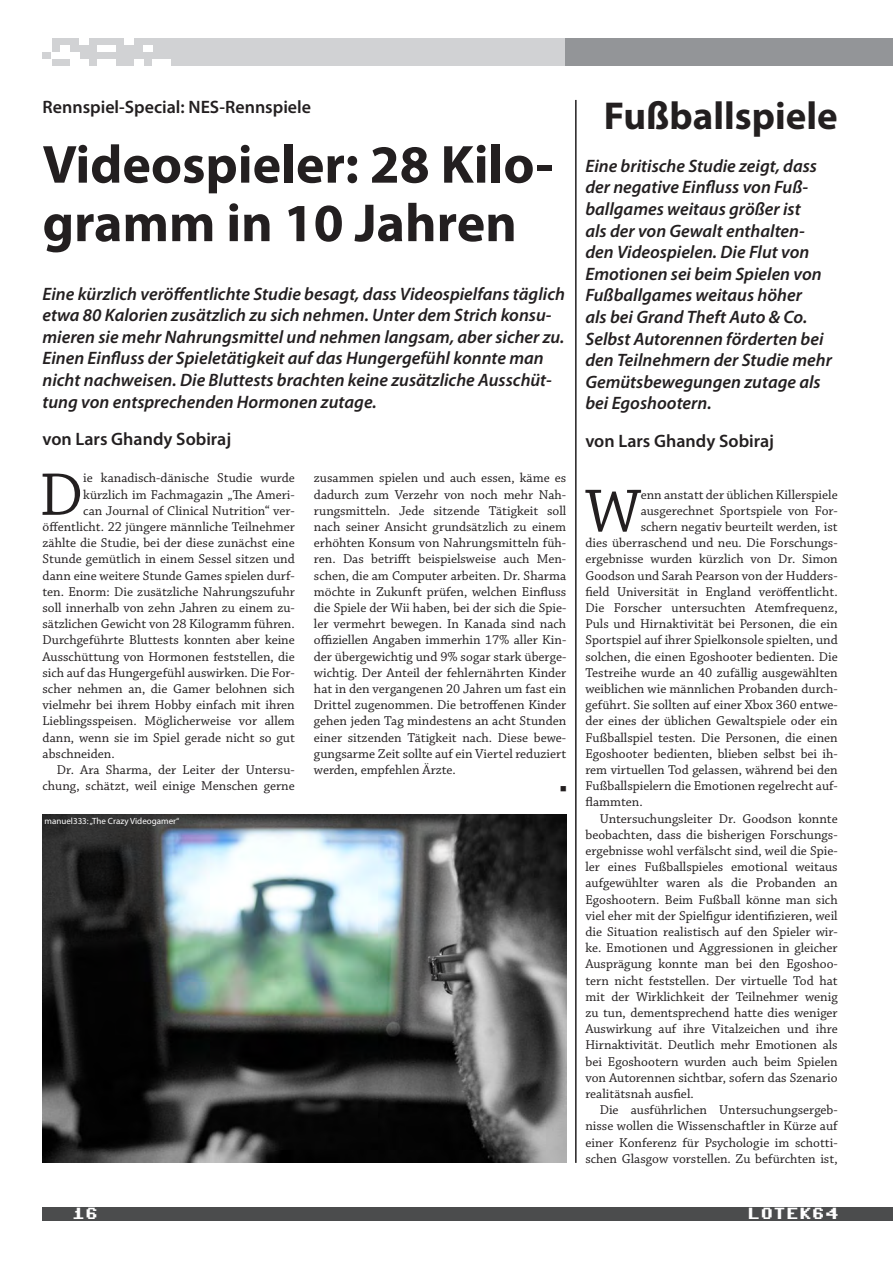
<style>
.page{position:relative;width:893px;height:1263px;background:#fff}
.page>*{position:absolute;margin:0;border:0;box-sizing:border-box;transform-origin:0 0}
.t1{font:63.3px "Chaparral Pro";color:#231f20}
.t2{font:700 54px/58.5px "Myriad Pro";color:#231f20}
.t3{font:700 39px "Myriad Pro";color:#231f20}
.t4{font:italic 600 18px/21.6px "Myriad Pro";color:#231f20}
.t5{font:600 18px "Myriad Pro";color:#231f20}
.t6{font:16.5px "Commodore 64";color:#fff}
.t7{font:13.5px/16.2px "Chaparral Pro";color:#231f20;text-align:justify}
.t8{font:13.5px "Commodore 64";color:#231f20}
.t9{font:9px "Myriad Pro";color:#fff}
</style>
<div class="page">
<div style="left:43px;top:38px;width:522px;height:27px;background:#d1d2d4"></div>
<div style="left:565px;top:38px;width:328px;height:27px;background:#939598"></div>
<div style="left:143px;top:45px;width:9px;height:7px;background:#fff"></div>
<div style="left:52px;top:52px;width:9px;height:7px;background:#fff"></div>
<div style="left:61px;top:45px;width:9px;height:7px;background:#fff"></div>
<div style="left:43px;top:38px;width:9px;height:7px;background:#fff"></div>
<div style="left:125px;top:38px;width:9px;height:7px;background:#fff"></div>
<div style="left:79px;top:38px;width:9px;height:7px;background:#fff"></div>
<div style="left:97px;top:45px;width:10px;height:7px;background:#fff"></div>
<div style="left:107px;top:45px;width:9px;height:7px;background:#fff"></div>
<div style="left:43px;top:45px;width:9px;height:7px;background:#fff"></div>
<div style="left:61px;top:52px;width:9px;height:7px;background:#fff"></div>
<div style="left:70px;top:52px;width:9px;height:7px;background:#fff"></div>
<div style="left:70px;top:59px;width:9px;height:6px;background:#fff"></div>
<div style="left:79px;top:59px;width:9px;height:6px;background:#fff"></div>
<div style="left:97px;top:59px;width:10px;height:6px;background:#fff"></div>
<div style="left:107px;top:59px;width:9px;height:6px;background:#fff"></div>
<div style="left:134px;top:59px;width:9px;height:6px;background:#fff"></div>
<div style="left:152px;top:59px;width:9px;height:6px;background:#fff"></div>
<div style="left:161px;top:59px;width:10px;height:6px;background:#fff"></div>
<div style="left:43px;top:59px;width:9px;height:6px;background:#fff"></div>
<div style="left:43px;top:1207px;width:850px;height:13px;background:#4b4c4d"></div>
<img style="left:43px;top:814px;width:523px;height:349px">
<hr style="left:575px;top:100px;width:2px;height:1063px;background:#231f20">
<h3 class="t5" style="left:43px;top:96px;width:270px">Rennspiel-Special: NES-Rennspiele</h3>
<h2 class="t2" style="left:43px;top:133px;width:512px">Videospieler: 28 Kilo&shy;gramm in 10 Jahren</h2>
<p class="t4" style="left:43px;top:282px;width:524px">Eine kürzlich veröffentlichte Studie besagt, dass Videospielfans täglich etwa 80 Kalorien zusätzlich zu sich nehmen. Unter dem Strich konsu&shy;mieren sie mehr Nahrungsmittel und nehmen langsam, aber sicher zu.<br>Einen Einfluss der Spieletätigkeit auf das Hungergefühl konnte man nicht nachweisen. Die Bluttests brachten keine zusätzliche Ausschüt&shy;tung von entsprechenden Hormonen zutage.</p>
<h3 class="t5" style="left:43px;top:428px;width:190px">von Lars Ghandy Sobiraj</h3>
<h1 class="t1" style="left:39px;top:460px;width:45px">D</h1>
<p class="t7" style="left:83px;top:471px;width:213px">ie kanadisch-dänische Studie wurde</p>
<p class="t7" style="left:314px;top:471px;width:254px">zusammen spielen und auch essen, käme es dadurch zum Verzehr von noch mehr Nah&shy;rungsmitteln. Jede sitzende Tätigkeit soll nach seiner Ansicht grundsätzlich zu einem erhöhten Konsum von Nahrungsmitteln füh&shy;ren. Das betrifft beispielsweise auch Men&shy;schen, die am Computer arbeiten. Dr. Sharma möchte in Zukunft prüfen, welchen Einfluss die Spiele der Wii haben, bei der sich die Spie&shy;ler vermehrt bewegen. In Kanada sind nach offiziellen Angaben immerhin 17% aller Kin&shy;der übergewichtig und 9% sogar stark überge&shy;wichtig. Der Anteil der fehlernährten Kinder hat in den vergangenen 20 Jahren um fast ein Drittel zugenommen. Die betroffenen Kinder gehen jeden Tag mindestens an acht Stunden einer sitzenden Tätigkeit nach. Diese bewe&shy;gungsarme Zeit sollte auf ein Viertel reduziert werden, empfehlen Ärzte.</p>
<p class="t8" style="left:555px;top:780px;width:12px">¬</p>
<p class="t7" style="left:83px;top:487px;width:213px">kürzlich im Fachmagazin „The Ameri-</p>
<p class="t7" style="left:83px;top:503px;width:213px">can Journal of Clinical Nutrition“ ver-</p>
<p class="t7" style="left:43px;top:519px;width:254px">öffentlicht. 22 jüngere männliche Teilnehmer</p>
<p class="t7" style="left:43px;top:535px;width:254px">zählte die Studie, bei der diese zunächst eine</p>
<p class="t7" style="left:43px;top:552px;width:254px">Stunde gemütlich in einem Sessel sitzen und</p>
<p class="t7" style="left:43px;top:568px;width:254px">dann eine weitere Stunde Games spielen durf-</p>
<p class="t7" style="left:43px;top:584px;width:254px">ten. Enorm: Die zusätzliche Nahrungszufuhr</p>
<p class="t7" style="left:43px;top:600px;width:254px">soll innerhalb von zehn Jahren zu einem zu-</p>
<p class="t7" style="left:43px;top:616px;width:254px">sätzlichen Gewicht von 28 Kilogramm führen.</p>
<p class="t7" style="left:43px;top:633px;width:254px">Durchgeführte Bluttests konnten aber keine</p>
<p class="t7" style="left:43px;top:649px;width:254px">Ausschüttung von Hormonen feststellen, die</p>
<p class="t7" style="left:43px;top:665px;width:254px">sich auf das Hungergefühl auswirken. Die For-</p>
<p class="t7" style="left:43px;top:681px;width:254px">scher nehmen an, die Gamer belohnen sich</p>
<p class="t7" style="left:43px;top:697px;width:254px">vielmehr bei ihrem Hobby einfach mit ihren</p>
<p class="t7" style="left:43px;top:714px;width:254px">Lieblingsspeisen. Möglicherweise vor allem</p>
<p class="t7" style="left:43px;top:730px;width:254px">dann, wenn sie im Spiel gerade nicht so gut</p>
<p class="t7" style="left:43px;top:746px;width:74px">abschneiden.</p>
<p class="t7" style="left:57px;top:762px;width:240px">Dr. Ara Sharma, der Leiter der Untersu-</p>
<p class="t7" style="left:43px;top:778px;width:254px">chung, schätzt, weil einige Menschen gerne</p>
<p class="t9" style="left:45px;top:815px;width:136px">manuel333: „The Crazy Videogamer“</p>
<h3 class="t3" style="left:604px;top:91px;width:235px">Fußballspiele</h3>
<p class="t4" style="left:585px;top:155px;width:248px">Eine britische Studie zeigt, dass der negative Einfluss von Fuß&shy;ballgames weitaus größer ist<br>als der von Gewalt enthalten&shy;den Videospielen. Die Flut von<br>Emotionen sei beim Spielen von<br>Fußballgames weitaus höher<br>als bei Grand Theft Auto &amp; Co.<br>Selbst Autorennen förderten bei den Teilnehmern der Studie mehr<br>Gemütsbewegungen zutage als bei Egoshootern.</p>
<h3 class="t5" style="left:585px;top:430px;width:190px">von Lars Ghandy Sobiraj</h3>
<h1 class="t1" style="left:585px;top:476px;width:57px">W</h1>
<p class="t7" style="left:641px;top:487px;width:198px">enn anstatt der üblichen Killerspiele</p>
<p class="t7" style="left:641px;top:503px;width:198px">ausgerechnet Sportspiele von For-</p>
<p class="t7" style="left:641px;top:519px;width:198px">schern negativ beurteilt werden, ist</p>
<p class="t7" style="left:585px;top:535px;width:254px">dies überraschend und neu. Die Forschungs-</p>
<p class="t7" style="left:585px;top:552px;width:254px">ergebnisse wurden kürzlich von Dr. Simon</p>
<p class="t7" style="left:585px;top:568px;width:254px">Goodson und Sarah Pearson von der Hudders-</p>
<p class="t7" style="left:585px;top:584px;width:254px">field Universität in England veröffentlicht.</p>
<p class="t7" style="left:585px;top:600px;width:254px">Die Forscher untersuchten Atemfrequenz,</p>
<p class="t7" style="left:585px;top:616px;width:254px">Puls und Hirnaktivität bei Personen, die ein</p>
<p class="t7" style="left:585px;top:633px;width:254px">Sportspiel auf ihrer Spielkonsole spielten, und</p>
<p class="t7" style="left:585px;top:649px;width:254px">solchen, die einen Egoshooter bedienten. Die</p>
<p class="t7" style="left:585px;top:665px;width:254px">Testreihe wurde an 40 zufällig ausgewählten</p>
<p class="t7" style="left:585px;top:681px;width:254px">weiblichen wie männlichen Probanden durch-</p>
<p class="t7" style="left:585px;top:697px;width:254px">geführt. Sie sollten auf einer Xbox 360 entwe-</p>
<p class="t7" style="left:585px;top:714px;width:254px">der eines der üblichen Gewaltspiele oder ein</p>
<p class="t7" style="left:585px;top:730px;width:254px">Fußballspiel testen. Die Personen, die einen</p>
<p class="t7" style="left:585px;top:746px;width:254px">Egoshooter bedienten, blieben selbst bei ih-</p>
<p class="t7" style="left:585px;top:762px;width:254px">rem virtuellen Tod gelassen, während bei den</p>
<p class="t7" style="left:585px;top:778px;width:254px">Fußballspielern die Emotionen regelrecht auf-</p>
<p class="t7" style="left:585px;top:795px;width:59px">flammten.</p>
<p class="t7" style="left:600px;top:811px;width:240px">Untersuchungsleiter Dr. Goodson konnte</p>
<p class="t7" style="left:585px;top:827px;width:254px">beobachten, dass die bisherigen Forschungs-</p>
<p class="t7" style="left:585px;top:843px;width:254px">ergebnisse wohl verfälscht sind, weil die Spie-</p>
<p class="t7" style="left:585px;top:859px;width:254px">ler eines Fußballspieles emotional weitaus</p>
<p class="t7" style="left:585px;top:876px;width:254px">aufgewühlter waren als die Probanden an</p>
<p class="t7" style="left:585px;top:892px;width:254px">Egoshootern. Beim Fußball könne man sich</p>
<p class="t7" style="left:585px;top:908px;width:254px">viel eher mit der Spielfigur identifizieren, weil</p>
<p class="t7" style="left:585px;top:924px;width:254px">die Situation realistisch auf den Spieler wir-</p>
<p class="t7" style="left:585px;top:940px;width:254px">ke. Emotionen und Aggressionen in gleicher</p>
<p class="t7" style="left:585px;top:957px;width:254px">Ausprägung konnte man bei den Egoshoo-</p>
<p class="t7" style="left:585px;top:973px;width:254px">tern nicht feststellen. Der virtuelle Tod hat</p>
<p class="t7" style="left:585px;top:989px;width:254px">mit der Wirklichkeit der Teilnehmer wenig</p>
<p class="t7" style="left:585px;top:1005px;width:254px">zu tun, dementsprechend hatte dies weniger</p>
<p class="t7" style="left:585px;top:1021px;width:254px">Auswirkung auf ihre Vitalzeichen und ihre</p>
<p class="t7" style="left:585px;top:1038px;width:254px">Hirnaktivität. Deutlich mehr Emotionen als</p>
<p class="t7" style="left:585px;top:1054px;width:254px">bei Egoshootern wurden auch beim Spielen</p>
<p class="t7" style="left:585px;top:1070px;width:254px">von Autorennen sichtbar, sofern das Szenario</p>
<p class="t7" style="left:585px;top:1086px;width:110px">realitätsnah ausfiel.</p>
<p class="t7" style="left:600px;top:1102px;width:240px">Die ausführlichen Untersuchungsergeb-</p>
<p class="t7" style="left:585px;top:1119px;width:254px">nisse wollen die Wissenschaftler in Kürze auf</p>
<p class="t7" style="left:585px;top:1135px;width:254px">einer Konferenz für Psychologie im schotti-</p>
<p class="t7" style="left:585px;top:1151px;width:254px">schen Glasgow vorstellen. Zu befürchten ist,</p>
<p class="t6" style="left:72px;top:1206px;width:27px">16</p>
<p class="t6" style="left:747px;top:1206px;width:92px">LOTEK64</p>
</div>
